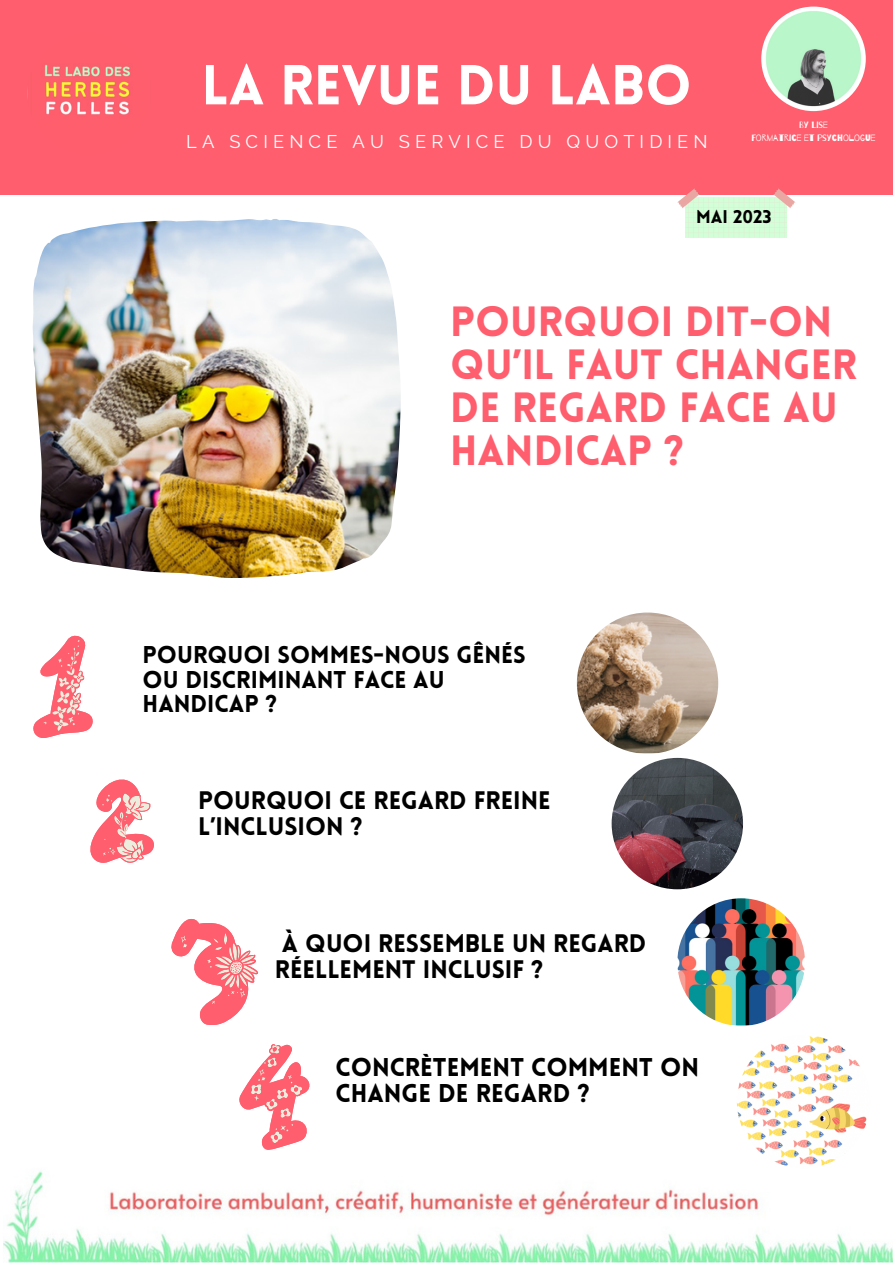
<style>
.page{position:relative;width:893px;height:1264px;background:#fff}
.page>*{position:absolute;margin:0;border:0;box-sizing:border-box;transform-origin:0 0}
.t1{font:900 54.9px "Lovelo";color:#fff}
.t2{font:900 41.25px/42.8px "Lovelo";color:#fe5e6d}
.t3{font:900 25.2px/26px "Lovelo";color:#000}
.t4{font:900 24.75px/25.8px "Lovelo";color:#000}
.t5{font:900 23.7px/24.8px "Lovelo";color:#000}
.t6{font:18.3px "Raleway";letter-spacing:.28em;color:#fff}
.t7{font:900 18px "Lovelo";color:#000}
.t8{font:9.3px/12.3px "Barrio";color:#fff;text-align:center}
</style>
<div class="page">
<div style="left:0;top:0;width:892px;height:195px;background:#fe5e6d"></div>
<img style="left:4px;top:1159px;width:888px;height:103px">
<svg style="left:33px;top:635px;width:60px;height:103px"></svg>
<svg style="left:90px;top:779px;width:64px;height:84px"></svg>
<svg style="left:171px;top:919px;width:87px;height:106px"></svg>
<svg style="left:239px;top:1044px;width:71px;height:106px"></svg>
<img style="left:577px;top:612px;width:141px;height:142px;border-radius:50%">
<img style="left:611px;top:758px;width:132px;height:131px;border-radius:50%">
<img style="left:677px;top:898px;width:128px;height:127px;border-radius:50%">
<img style="left:736px;top:1034px;width:133px;height:134px;border-radius:50%">
<img style="left:33px;top:219px;width:367px;height:358px">
<img style="left:761px;top:7px;width:104px;height:104px;border-radius:50%">
<img style="left:27px;top:32px;width:124px;height:123px;border-radius:50%">
<svg style="left:677px;top:188px;width:118px;height:50px"></svg>
<h1 class="t1" style="left:201px;top:63px;width:491px">LA REVUE DU LABO</h1>
<p class="t6" style="left:186px;top:131px;width:523px">LA SCIENCE AU SERVICE DU QUOTIDIEN</p>
<p class="t8" style="left:751px;top:119px;width:126px">BY LISE<br>FORMATRICE ET PSYCHOLOGUE</p>
<p class="t7" style="left:696px;top:210px;width:77px">mai 2023</p>
<h2 class="t2" style="left:450px;top:305px;width:408px">POURQUOI DIT-ON<br>QU’IL FAUT CHANGER<br>DE REGARD FACE AU<br>HANDICAP ?</h2>
<p class="t5" style="left:143px;top:644px;width:384px">POURQUOI SOMMES-NOUS GÊNÉS<br>OU DISCRIMINANT FACE AU<br>HANDICAP ?</p>
<p class="t4" style="left:198px;top:790px;width:354px">POURQUOI CE REGARD FREINE<br>L’INCLUSION ?</p>
<p class="t4" style="left:275px;top:933px;width:373px">À QUOI RESSEMBLE UN REGARD<br>RÉELLEMENT INCLUSIF ?</p>
<p class="t3" style="left:335px;top:1056px;width:365px">CONCRÈTEMENT COMMENT ON<br>CHANGE DE REGARD ?</p>
</div>
